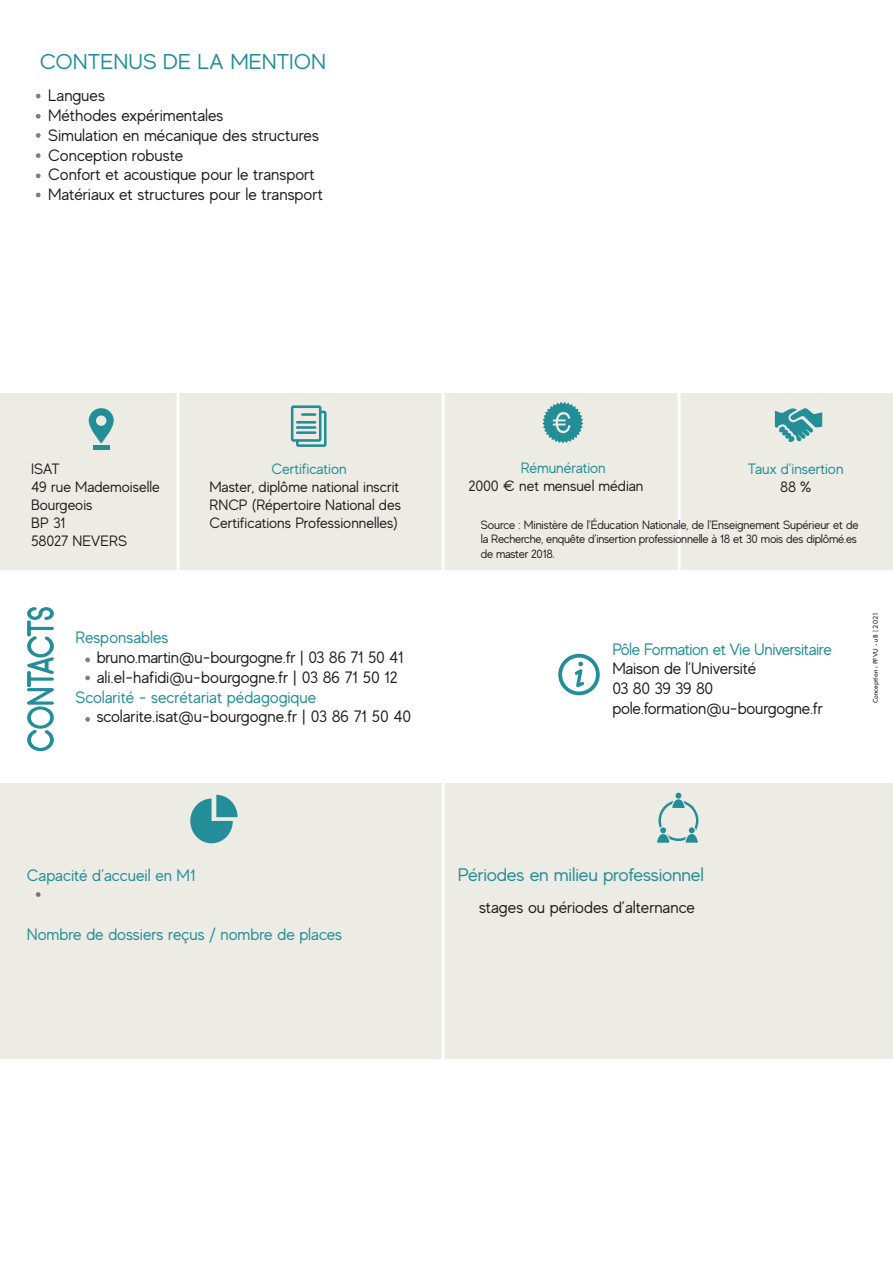
<style>
.page{position:relative;width:893px;height:1263px;background:#fff}
.page>*{position:absolute;margin:0;border:0;box-sizing:border-box;transform-origin:0 0}
.Tiitre_paragraphe{font:21.45px "MADE Evolve Sans";color:#238e97;scale:1.05 1}
.Tiitre_paragraphe-2{font:18.15px "MADE Evolve Sans";letter-spacing:-.01em;color:#238e97;scale:1.05 1}
.Paragraphe{font:16.5px "MADE Evolve Sans";color:#231f20}
.Paragraphe-2{font:16.5px/19.8px "MADE Evolve Sans";letter-spacing:-.01em;color:#238e97}
.Paragraphe-3{font:16.5px "MADE Evolve Sans";letter-spacing:-.02em;color:#231f20}
.Paragraphe-4{font:15px/18px "MADE Evolve Sans";color:#231f20;text-align:justify}
.Paragraphe-5{font:15px "MADE Evolve Sans";color:#238e97}
.Paragraphe-6{font:12px/14.4px "MADE Evolve Sans";letter-spacing:-.02em;color:#231f20}
.t1{font:7.5px "Tw Cen";color:#231f20}
.s1{color:#231f20}
</style>
<div class="page">
<div style="left:0;top:393px;width:893px;height:177px;background:#ecebe4"></div>
<hr style="left:177px;top:383px;width:3px;height:212px;background:#fff">
<hr style="left:442px;top:383px;width:3px;height:212px;background:#fff">
<hr style="left:678px;top:383px;width:3px;height:212px;background:#fff">
<div style="left:0;top:784px;width:893px;height:275px;background:#ecebe4"></div>
<hr style="left:442px;top:774px;width:3px;height:293px;background:#fff">
<svg style="left:36px;top:94px;width:5px;height:4px"></svg>
<svg style="left:36px;top:153px;width:5px;height:5px"></svg>
<svg style="left:36px;top:133px;width:5px;height:5px"></svg>
<svg style="left:36px;top:114px;width:5px;height:5px"></svg>
<svg style="left:36px;top:174px;width:5px;height:4px"></svg>
<svg style="left:36px;top:193px;width:5px;height:4px"></svg>
<svg style="left:36px;top:892px;width:5px;height:5px"></svg>
<svg style="left:85px;top:676px;width:5px;height:4px"></svg>
<svg style="left:85px;top:717px;width:5px;height:5px"></svg>
<svg style="left:85px;top:658px;width:5px;height:4px"></svg>
<svg style="left:89px;top:408px;width:25px;height:35px"></svg>
<div style="left:93px;top:445px;width:17px;height:5px;background:#238e97"></div>
<svg style="left:542px;top:402px;width:41px;height:41px"></svg>
<svg style="left:558px;top:654px;width:42px;height:41px"></svg>
<svg style="left:291px;top:405px;width:36px;height:42px"></svg>
<hr style="left:301px;top:413px;width:15px;height:3px;background:#238e97">
<hr style="left:296px;top:421px;width:20px;height:3px;background:#238e97">
<hr style="left:296px;top:426px;width:20px;height:3px;background:#238e97">
<hr style="left:296px;top:431px;width:20px;height:3px;background:#238e97">
<svg style="left:27px;top:607px;width:27px;height:144px"></svg>
<svg style="left:775px;top:408px;width:47px;height:34px"></svg>
<svg style="left:190px;top:795px;width:48px;height:48px"></svg>
<svg style="left:657px;top:793px;width:41px;height:50px"></svg>
<p class="Tiitre_paragraphe" style="left:40px;top:48px;width:274px">CONTENUS DE LA MENTION</p>
<p class="Paragraphe" style="left:48px;top:85px;width:58px">Langues</p>
<p class="Paragraphe" style="left:48px;top:105px;width:177px">Méthodes expérimentales</p>
<p class="Paragraphe" style="left:48px;top:125px;width:272px">Simulation en mécanique des structures</p>
<p class="Paragraphe" style="left:48px;top:144px;width:137px">Conception robuste</p>
<p class="Paragraphe" style="left:48px;top:164px;width:268px">Confort et acoustique pour le transport</p>
<p class="Paragraphe" style="left:48px;top:184px;width:276px">Matériaux et structures pour le transport</p>
<p class="Paragraphe-4" style="left:31px;top:459px;width:30px">ISAT</p>
<p class="Paragraphe-4" style="left:31px;top:477px;width:130px">49 rue Mademoiselle<br>Bourgeois</p>
<p class="Paragraphe-4" style="left:31px;top:513px;width:36px">BP 31</p>
<p class="Paragraphe-4" style="left:31px;top:531px;width:97px">58027 NEVERS</p>
<p class="Paragraphe-5" style="left:271px;top:459px;width:77px">Certification</p>
<p class="Paragraphe-4" style="left:210px;top:477px;width:193px">Master, diplôme national inscrit RNCP (Répertoire National des Certifications Professionnelles)</p>
<p class="Paragraphe-2" style="left:75px;top:627px;width:95px">Responsables</p>
<p class="Paragraphe-3" style="left:97px;top:647px;width:308px">bruno.martin@u-bourgogne.fr | 03 86 71 50 41</p>
<p class="Paragraphe" style="left:97px;top:667px;width:303px">ali.el-hafidi@u-bourgogne.fr | 03 86 71 50 12</p>
<p class="Paragraphe-2" style="left:75px;top:686px;width:242px">Scolarité - secrétariat pédagogique</p>
<p class="Paragraphe" style="left:97px;top:706px;width:316px">scolarite.isat@u-bourgogne.fr | 03 86 71 50 40</p>
<p class="Paragraphe-5" style="left:521px;top:458px;width:87px">Rémunération</p>
<p class="Paragraphe-4" style="left:469px;top:476px;width:176px">2000 € net mensuel médian</p>
<p class="Paragraphe-5" style="left:748px;top:459px;width:97px">Taux d’insertion</p>
<p class="Paragraphe-4" style="left:780px;top:477px;width:33px">88 %</p>
<p class="Paragraphe-6" style="left:481px;top:517px;width:379px">Source : Ministère de l’Éducation Nationale, de l’Enseignement Supérieur et de la Recherche, enquête d’insertion professionnelle à 18 et 30 mois des diplômé.es de master 2018.</p>
<p class="Paragraphe-2" style="left:612px;top:638px;width:221px">Pôle Formation et Vie Universitaire<br><span class="s1">Maison de l’Université<br>03 80 39 39 80</span></p>
<p class="Paragraphe" style="left:612px;top:698px;width:212px">pole.formation@u-bourgogne.fr</p>
<p class="t1" style="left:871px;top:703px;width:93px;rotate:-90deg">Conception : PFVU - uB |2021</p>
<p class="Paragraphe-2" style="left:27px;top:865px;width:170px">Capacité d’accueil en M1</p>
<p class="Paragraphe-2" style="left:27px;top:924px;width:317px">Nombre de dossiers reçus / nombre de places</p>
<p class="Tiitre_paragraphe-2" style="left:458px;top:863px;width:236px">Périodes en milieu professionnel</p>
<p class="Paragraphe" style="left:479px;top:897px;width:217px">stages ou périodes d’alternance</p>
</div>
